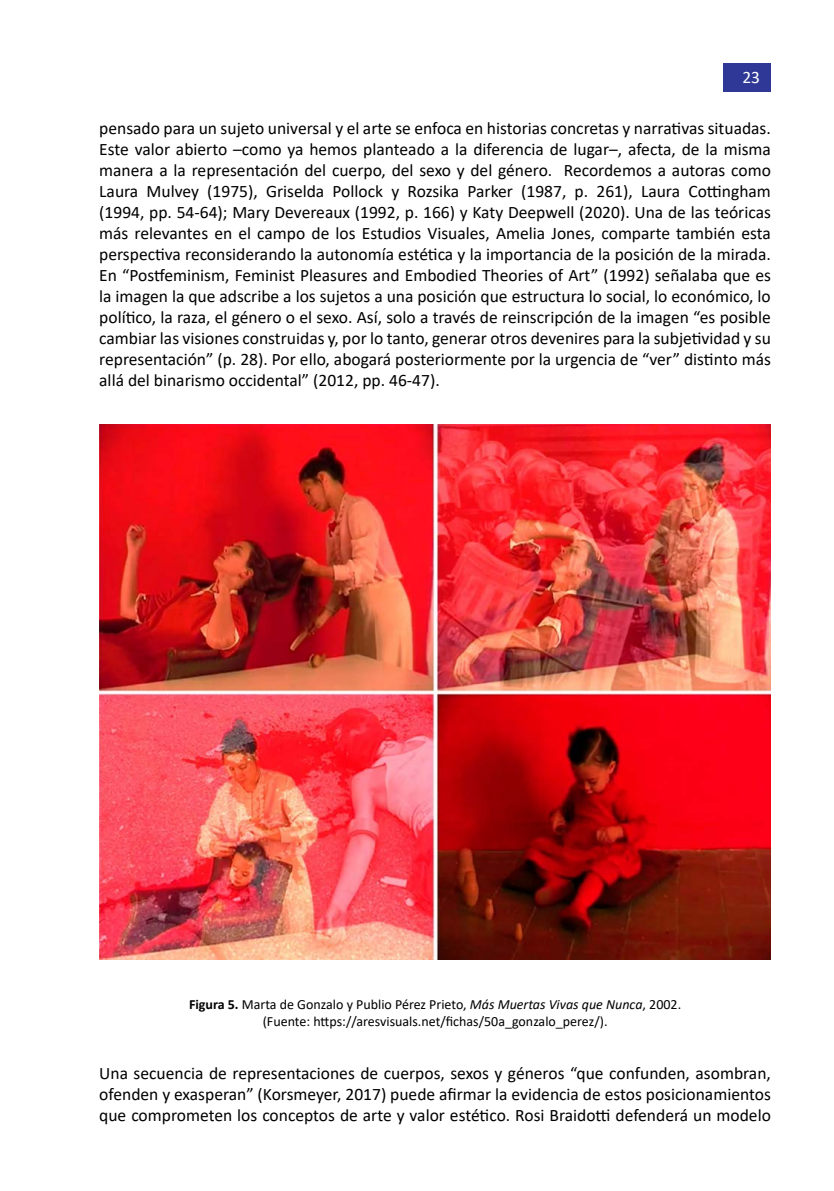
<style>
.page{position:relative;width:834px;height:1191px;background:#fff}
.page>*{position:absolute;margin:0;border:0;box-sizing:border-box;transform-origin:0 0}
.t1{font:17.5px/21px "Calibri";color:#000;text-align:justify}
.t2{font:17.5px "Calibri";color:#fff}
.t3{font:14px/16.8px "Calibri";color:#000;text-align:center}
.s1{font-weight:700}
.s2{font-style:italic}
</style>
<div class="page">
<div style="left:723px;top:63px;width:47px;height:29px;background:#2f3896"></div>
<img style="left:99px;top:424px;width:671px;height:535px">
<p class="t2" style="left:742px;top:65px;width:19px">23</p>
<p class="t1" style="left:99px;top:117px;width:673px">pensado para un sujeto universal y el arte se enfoca en historias concretas y narrativas situadas.<br>Este valor abierto –como ya hemos planteado a la diferencia de lugar–, afecta, de la misma manera a la representación del cuerpo, del sexo y del género. Recordemos a autoras como Laura Mulvey (1975), Griselda Pollock y Rozsika Parker (1987, p. 261), Laura Cottingham (1994, pp. 54-64); Mary Devereaux (1992, p. 166) y Katy Deepwell (2020). Una de las teóricas más relevantes en el campo de los Estudios Visuales, Amelia Jones, comparte también esta perspectiva reconsiderando la autonomía estética y la importancia de la posición de la mirada.<br>En “Postfeminism, Feminist Pleasures and Embodied Theories of Art” (1992) señalaba que es la imagen la que adscribe a los sujetos a una posición que estructura lo social, lo económico, lo político, la raza, el género o el sexo. Así, solo a través de reinscripción de la imagen “es posible cambiar las visiones construidas y, por lo tanto, generar otros devenires para la subjetividad y su representación” (p. 28). Por ello, abogará posteriormente por la urgencia de “ver” distinto más allá del binarismo occidental” (2012, pp. 46-47).</p>
<p class="t3" style="left:189px;top:995px;width:493px"><span class="s1">Figura 5.</span> Marta de Gonzalo y Publio Pérez Prieto, <span class="s2">Más Muertas Vivas que Nunca</span>, 2002. (Fuente: https://aresvisuals.net/fichas/50a_gonzalo_perez/).</p>
<p class="t1" style="left:99px;top:1062px;width:673px">Una secuencia de representaciones de cuerpos, sexos y géneros “que confunden, asombran, ofenden y exasperan” (Korsmeyer, 2017) puede afirmar la evidencia de estos posicionamientos que comprometen los conceptos de arte y valor estético. Rosi Braidotti defenderá un modelo</p>
</div>
